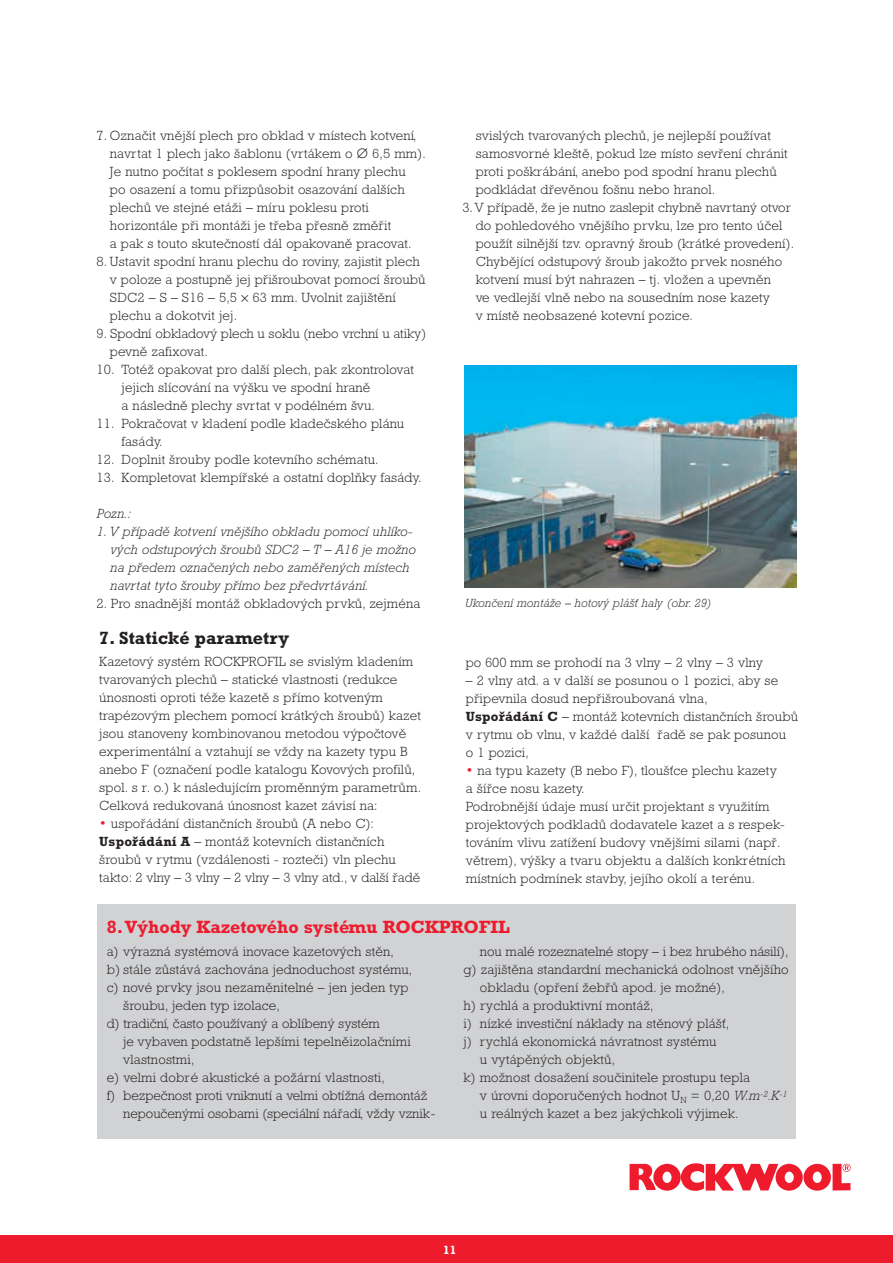
<style>
.page{position:relative;width:893px;height:1263px;background:#fff}
.page>*{position:absolute;margin:0;border:0;box-sizing:border-box;transform-origin:0 0}
.t1{font:700 18px "Rockwell CE";color:#ee1b2d}
.t2{font:700 18px "Rockwell CE";color:#231f20}
.t3{font:300 13.5px/18px "Rockwell CE";letter-spacing:.015em;color:#231f20}
.t4{font:italic 300 13.5px/18px "Rockwell CE";letter-spacing:.015em;color:#231f20}
.t5{font:italic 300 12px "Rockwell CE";letter-spacing:.015em;color:#231f20}
.t6{font:700 12px "Rockwell CE";color:#fff}
.s1{font-size:15px;color:#ee1b2d}
.s2{font-weight:700}
.s3{font-style:italic}
.s4{font-style:italic;font-size:12px}
</style>
<div class="page">
<div style="left:98px;top:905px;width:698px;height:234px;background:#d1d2d4"></div>
<img style="left:464px;top:366px;width:332px;height:222px">
<svg style="left:629px;top:1163px;width:221px;height:28px"></svg>
<div style="left:0;top:1235px;width:893px;height:28px;background:#ee1b2d"></div>
<p class="t3" style="left:110px;top:126px;width:317px;text-indent:-13px">7. Označit vnější plech pro obklad v místech kotvení, navrtat 1 plech jako šablonu (vrtákem o ∅ 6,5 mm).<br>Je nutno počítat s poklesem spodní hrany plechu<br>po osazení a tomu přizpůsobit osazování dalších plechů ve stejné etáži – míru poklesu proti horizontále při montáži je třeba přesně změřit<br>a pak s touto skutečností dál opakovaně pracovat.</p>
<p class="t3" style="left:110px;top:252px;width:317px;text-indent:-13px">8. Ustavit spodní hranu plechu do roviny, zajistit plech v poloze a postupně jej přišroubovat pomocí šroubů SDC2 – S – S16 – 5,5 63 mm. Uvolnit zajištění plechu a dokotvit jej.</p>
<p class="t3" style="left:110px;top:324px;width:318px;text-indent:-13px">9. Spodní obkladový plech u soklu (nebo vrchní u atiky) pevně zafixovat.</p>
<p class="t3" style="left:122px;top:360px;width:294px;text-indent:-25px">10. Totéž opakovat pro další plech, pak zkontrolovat jejich slícování na výšku ve spodní hraně<br>a následně plechy svrtat v podélném švu.</p>
<p class="t3" style="left:122px;top:414px;width:284px;text-indent:-25px">11. Pokračovat v kladení podle kladečského plánu fasády.</p>
<p class="t3" style="left:97px;top:450px;width:283px">12. Doplnit šrouby podle kotevního schématu.</p>
<p class="t3" style="left:97px;top:468px;width:326px">13. Kompletovat klempířské a ostatní doplňky fasády.</p>
<p class="t4" style="left:97px;top:504px;width:36px">Pozn.:</p>
<p class="t4" style="left:110px;top:522px;width:307px;text-indent:-13px">1. V případě kotvení vnějšího obkladu pomocí uhlíko‑ vých odstupových šroubů SDC2 – T – A16 je možno na předem označených nebo zaměřených místech navrtat tyto šrouby přímo bez předvrtávání.</p>
<p class="t3" style="left:97px;top:594px;width:325px">2. Pro snadnější montáž obkladových prvků, zejména</p>
<h1 class="t2" style="left:99px;top:627px;width:191px">7. Statické parametry</h1>
<p class="t3" style="left:99px;top:653px;width:323px">Kazetový systém ROCKPROFIL se svislým kladením tvarovaných plechů – statické vlastnosti (redukce únosnosti oproti téže kazetě s přímo kotveným trapézovým plechem pomocí krátkých šroubů) kazet jsou stanoveny kombinovanou metodou výpočtově experimentální a vztahují se vždy na kazety typu B anebo F (označení podle katalogu Kovových profilů, spol. s r. o.) k následujícím proměnným parametrům.<br>Celková redukovaná únosnost kazet závisí na:</p>
<p class="t3" style="left:99px;top:815px;width:323px"><span class="s1">•</span> uspořádání distančních šroubů (A nebo C):<br><span class="s2">Uspořádání A</span> – montáž kotevních distančních šroubů v rytmu (vzdálenosti - rozteči) vln plechu takto: 2 vlny – 3 vlny – 2 vlny – 3 vlny atd., v další řadě</p>
<p class="t3" style="left:476px;top:126px;width:314px">svislých tvarovaných plechů, je nejlepší používat samosvorné kleště, pokud lze místo sevření chránit proti poškrábání, anebo pod spodní hranu plechů podkládat dřevěnou fošnu nebo hranol.</p>
<p class="t3" style="left:476px;top:198px;width:320px;text-indent:-13px">3. V případě, že je nutno zaslepit chybně navrtaný otvor do pohledového vnějšího prvku, lze pro tento účel použít silnější tzv. opravný šroub (krátké provedení).<br>Chybějící odstupový šroub jakožto prvek nosného kotvení musí být nahrazen – tj. vložen a upevněn<br>ve vedlejší vlně nebo na sousedním nose kazety<br>v místě neobsazené kotevní pozice.</p>
<p class="t5" style="left:465px;top:596px;width:248px">Ukončení montáže – hotový plášť haly (obr. 29)</p>
<p class="t3" style="left:466px;top:653px;width:299px">po 600 mm se prohodí na 3 vlny – 2 vlny – 3 vlny</p>
<p class="t3" style="left:466px;top:671px;width:334px">– 2 vlny atd. a v další se posunou o 1 pozici, aby se připevnila dosud nepřišroubovaná vlna,<br><span class="s2">Uspořádání C</span> – montáž kotevních distančních šroubů v rytmu ob vlnu, v každé další řadě se pak posunou<br>o 1 pozici,</p>
<p class="t3" style="left:466px;top:761px;width:321px"><span class="s1">•</span> na typu kazety (B nebo F), tloušťce plechu kazety a šířce nosu kazety.<br>Podrobnější údaje musí určit projektant s využitím projektových podkladů dodavatele kazet a s respek&shy;továním vlivu zatížení budovy vnějšími silami (např. větrem), výšky a tvaru objektu a dalších konkrétních místních podmínek stavby, jejího okolí a terénu.</p>
<h1 class="t1" style="left:107px;top:916px;width:404px">8. Výhody Kazetového systému ROCKPROFIL</h1>
<p class="t3" style="left:480px;top:942px;width:310px">nou malé rozeznatelné stopy – i bez hrubého násilí),</p>
<p class="t3" style="left:464px;top:960px;width:327px">g) zajištěna standardní mechanická odolnost vnějšího</p>
<p class="t3" style="left:480px;top:978px;width:246px">obkladu (opření žebřů apod. je možné),</p>
<p class="t3" style="left:464px;top:996px;width:192px">h) rychlá a produktivní montáž,</p>
<p class="t3" style="left:464px;top:1014px;width:267px">i) nízké investiční náklady na stěnový plášť,</p>
<p class="t3" style="left:464px;top:1032px;width:254px">j) rychlá ekonomická návratnost systému</p>
<p class="t3" style="left:480px;top:1050px;width:137px">u vytápěných objektů,</p>
<p class="t3" style="left:464px;top:1068px;width:288px">k) možnost dosažení součinitele prostupu tepla</p>
<p class="t3" style="left:480px;top:1086px;width:309px">v úrovni doporučených hodnot U<sub>N</sub> = 0,20 <span class="s3">W.m</span><sup>‑2</sup><span class="s4">.</span><span class="s3">K</span><sup>‑1</sup></p>
<p class="t3" style="left:480px;top:1104px;width:260px">u reálných kazet a bez jakýchkoli výjimek.</p>
<p class="t3" style="left:107px;top:942px;width:288px">a) výrazná systémová inovace kazetových stěn,</p>
<p class="t3" style="left:107px;top:960px;width:307px">b) stále zůstává zachována jednoduchost systému,</p>
<p class="t3" style="left:107px;top:978px;width:303px">c) nové prvky jsou nezaměnitelné – jen jeden typ</p>
<p class="t3" style="left:123px;top:996px;width:158px">šroubu, jeden typ izolace,</p>
<p class="t3" style="left:107px;top:1014px;width:274px">d) tradiční, často používaný a oblíbený systém</p>
<p class="t3" style="left:123px;top:1032px;width:289px">je vybaven podstatně lepšími tepelněizolačními</p>
<p class="t3" style="left:123px;top:1050px;width:73px">vlastnostmi,</p>
<p class="t3" style="left:107px;top:1068px;width:279px">e) velmi dobré akustické a požární vlastnosti,</p>
<p class="t3" style="left:107px;top:1086px;width:322px">f) bezpečnost proti vniknutí a velmi obtížná demontáž</p>
<p class="t3" style="left:123px;top:1104px;width:314px">nepoučenými osobami (speciální nářadí, vždy vznik -</p>
<p class="t6" style="left:443px;top:1243px;width:15px">11</p>
</div>
